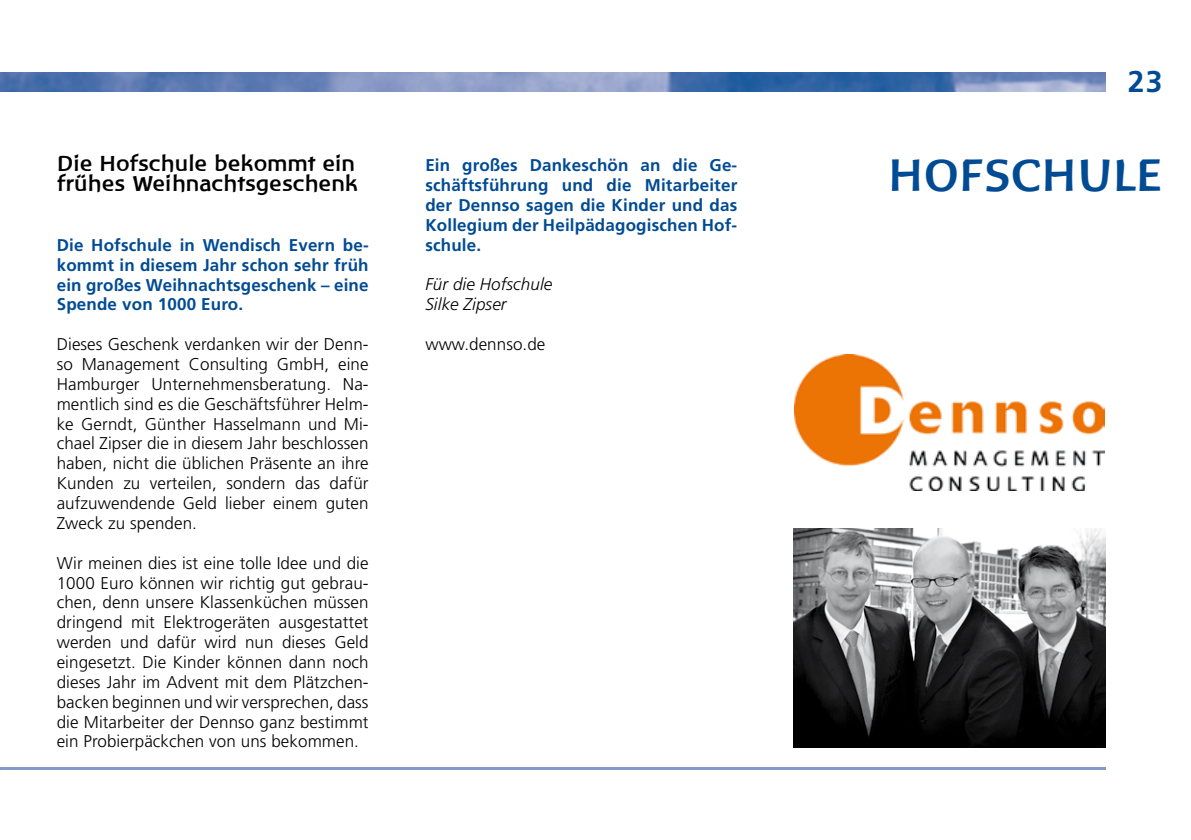
<style>
.page{position:relative;width:1191px;height:840px;background:#fff}
.page>*{position:absolute;margin:0;border:0;box-sizing:border-box;transform-origin:0 0}
.t1{font:700 46px "Baar Philos";color:#004b93}
.t2{font:700 30px "Frutiger";color:#004b93}
.t3{font:700 22px/19.8px "Baar Philos";letter-spacing:.01em;color:#000}
.t4{font:300 17px/19.8px "Frutiger";letter-spacing:.005em;color:#000;text-align:justify}
.t5{font:700 17px/19.8px "Frutiger";letter-spacing:.01em;color:#004b93;text-align:justify}
.t6{font:italic 300 17px/19.8px "Frutiger";letter-spacing:.005em;color:#000}
</style>
<div class="page">
<hr style="left:0;top:766px;width:1106px;height:3px;background:#8799c5">
<img style="left:0;top:72px;width:1106px;height:20px">
<img style="left:794px;top:354px;width:310px;height:136px">
<img style="left:794px;top:528px;width:312px;height:219px">
<p class="t3" style="left:57px;top:154px;width:303px">Die Hofschule bekommt ein frühes Weihnachtsgeschenk</p>
<p class="t5" style="left:57px;top:235px;width:313px">Die Hofschule in Wendisch Evern be&shy;kommt in diesem Jahr schon sehr früh ein großes Weihnachtsgeschenk – eine Spende von 1000 Euro.</p>
<p class="t4" style="left:57px;top:334px;width:313px">Dieses Geschenk verdanken wir der Denn&shy;so Management Consulting GmbH, eine Hamburger Unternehmensberatung. Na&shy;mentlich sind es die Geschäftsführer Helm&shy;ke Gerndt, Günther Hasselmann und Mi&shy;chael Zipser die in diesem Jahr beschlossen haben, nicht die üblichen Präsente an ihre Kunden zu verteilen, sondern das dafür aufzuwendende Geld lieber einem guten Zweck zu spenden.</p>
<p class="t4" style="left:57px;top:552px;width:313px">Wir meinen dies ist eine tolle Idee und die 1000 Euro können wir richtig gut gebrau&shy;chen, denn unsere Klassenküchen müssen dringend mit Elektrogeräten ausgestattet werden und dafür wird nun dieses Geld eingesetzt. Die Kinder können dann noch dieses Jahr im Advent mit dem Plätzchen&shy;backen beginnen und wir versprechen, dass die Mitarbeiter der Dennso ganz bestimmt ein Probierpäckchen von uns bekommen.</p>
<p class="t5" style="left:425px;top:155px;width:313px">Ein großes Dankeschön an die Ge&shy;schäftsführung und die Mitarbeiter der Dennso sagen die Kinder und das Kollegium der Heilpädagogischen Hof&shy;schule.</p>
<p class="t6" style="left:425px;top:274px;width:128px">Für die Hofschule<br>Silke Zipser</p>
<p class="t4" style="left:425px;top:334px;width:122px">www.dennso.de</p>
<h2 class="t2" style="left:1127px;top:64px;width:36px">23</h2>
<h1 class="t1" style="left:888px;top:149px;width:31px">Hofsc</h1>
<h1 class="t1" style="left:1041px;top:149px;width:117px">hule</h1>
</div>
